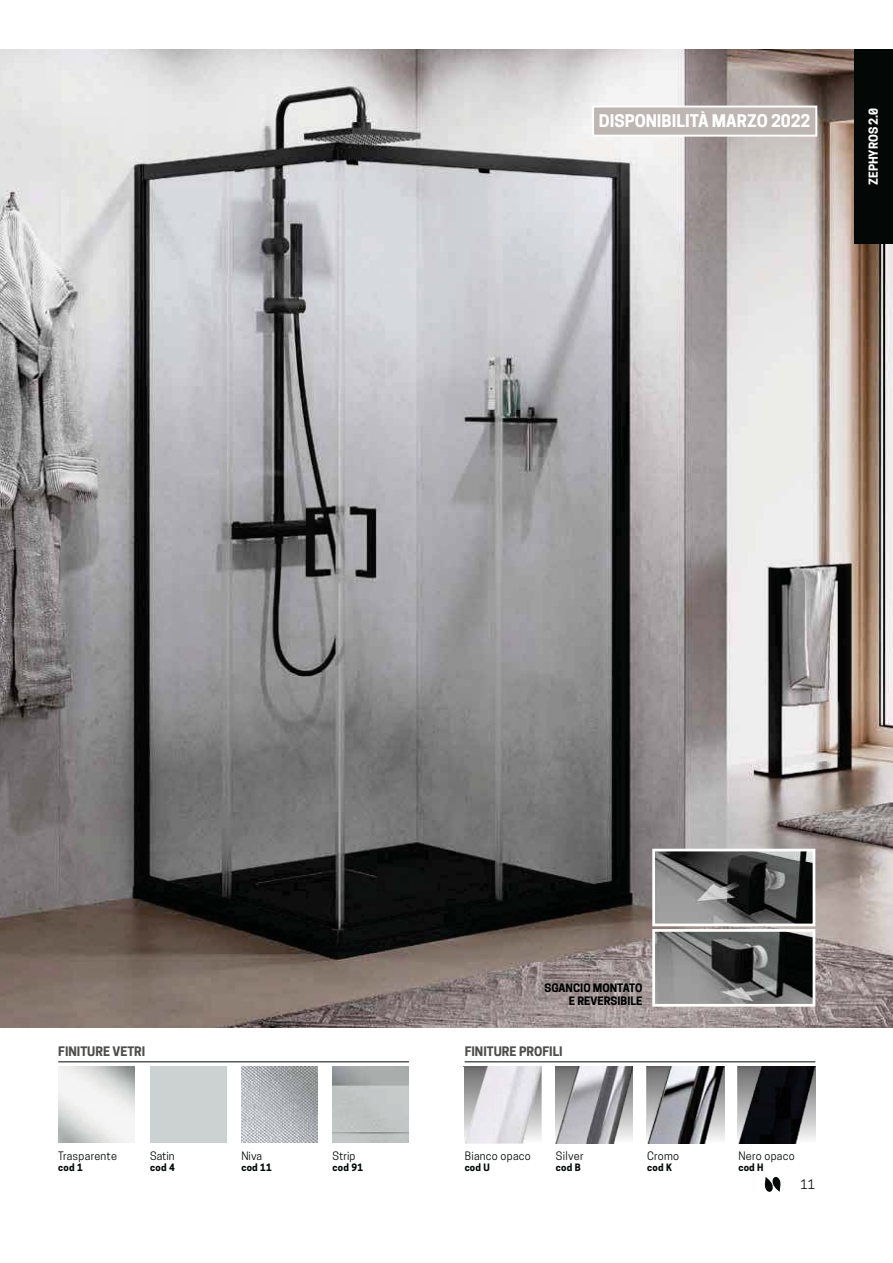
<style>
.page{position:relative;width:893px;height:1263px;background:#fff}
.page>*{position:absolute;margin:0;border:0;box-sizing:border-box;transform-origin:0 0}
.t1{font:700 16.5px "Novellini";color:#fff}
.t2{font:700 12.3px "Novellini";color:#4e4e4d}
.t3{font:12.3px "Novellini";color:#030806}
.t4{font:700 11.7px "Novellini";color:#fff}
.t5{font:10.95px "Novellini";letter-spacing:.025em;color:#030806}
.t6{font:700 10.95px/13.2px "Novellini";color:#010202;text-align:right}
.t7{font:700 9.6px "Novellini";letter-spacing:.025em;color:#030806}
</style>
<div class="page">
<hr style="left:58px;top:1062px;width:351px;height:1px;background:#030806">
<hr style="left:464px;top:1062px;width:351px;height:1px;background:#030806">
<img style="left:241px;top:1067px;width:77px;height:76px">
<img style="left:464px;top:1066px;width:77px;height:78px">
<img style="left:555px;top:1066px;width:78px;height:78px">
<img style="left:646px;top:1066px;width:78px;height:78px">
<img style="left:737px;top:1066px;width:78px;height:78px">
<img style="left:0;top:49px;width:892px;height:978px">
<img style="left:656px;top:853px;width:155px;height:69px">
<div style="left:652px;top:849px;width:163px;height:77px;border:3px solid #fff"></div>
<img style="left:656px;top:933px;width:155px;height:70px">
<div style="left:652px;top:929px;width:163px;height:78px;border:3px solid #fff"></div>
<svg style="left:591px;top:105px;width:227px;height:33px"></svg>
<svg style="left:764px;top:1177px;width:16px;height:15px"></svg>
<div style="left:854px;top:49px;width:38px;height:194px;background:#030806"></div>
<h1 class="t1" style="left:599px;top:112px;width:213px">DISPONIBILITÀ MARZO 2†22</h1>
<p class="t4" style="left:867px;top:185px;width:79px;rotate:-90deg">ZEPHYROS 2.0</p>
<p class="t6" style="left:544px;top:981px;width:100px">SGANCIO MONTATO<br>E REVERSIBILE</p>
<p class="t2" style="left:58px;top:1044px;width:89px">FINITURE VETRI</p>
<p class="t2" style="left:464px;top:1044px;width:99px">FINITURE PROFILI</p>
<p class="t5" style="left:58px;top:1151px;width:60px">Trasparente</p>
<p class="t7" style="left:58px;top:1162px;width:26px">cod 1</p>
<p class="t5" style="left:150px;top:1151px;width:26px">Sat-n</p>
<p class="t7" style="left:150px;top:1162px;width:26px">cod 4</p>
<p class="t5" style="left:241px;top:1151px;width:22px">N-va</p>
<p class="t7" style="left:241px;top:1162px;width:32px">cod 11</p>
<p class="t5" style="left:332px;top:1151px;width:24px">Str-p</p>
<p class="t7" style="left:332px;top:1162px;width:32px">cod 91</p>
<p class="t5" style="left:464px;top:1151px;width:68px">B-anco opaco</p>
<p class="t7" style="left:464px;top:1162px;width:27px">cod U</p>
<p class="t5" style="left:556px;top:1151px;width:29px">S-lver</p>
<p class="t7" style="left:556px;top:1162px;width:26px">cod B</p>
<p class="t5" style="left:647px;top:1151px;width:33px">Cromo</p>
<p class="t7" style="left:647px;top:1162px;width:26px">cod K</p>
<p class="t5" style="left:738px;top:1151px;width:58px">Nero opaco</p>
<p class="t7" style="left:738px;top:1162px;width:27px">cod H</p>
<p class="t3" style="left:800px;top:1179px;width:16px">11</p>
</div>
